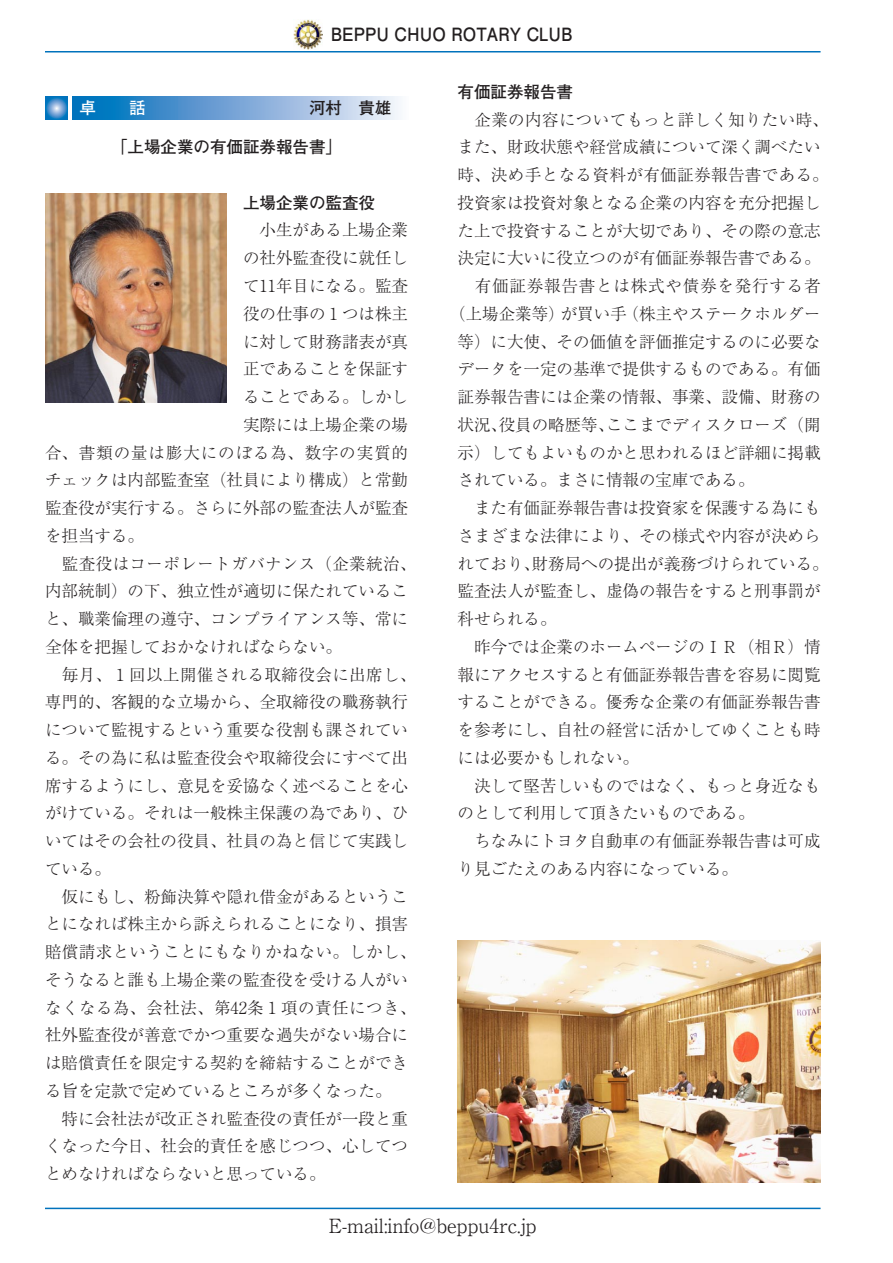
<style>
.page{position:relative;width:893px;height:1263px;background:#fff}
.page>*{position:absolute;margin:0;border:0;box-sizing:border-box;transform-origin:0 0}
.t1{font:300 19.5px "Ryumin Pr 6 N";color:#231f20}
.t2{font:700 18.3px "Futo Go B101 Pr 6 N";color:#231f20;scale:.91 1}
.t3{font:300 16.5px "Ryumin Pr 6 N";color:#231f20}
.t4{font:300 16.5px "Ryumin Pr 6 N";letter-spacing:.025em;color:#231f20}
.t5{font:700 16.5px "Futo Go B101 Pr 6 N";color:#231f20}
.t6{font:300 16.5px "Ryumin Pr 6 N";letter-spacing:.03em;color:#231f20}
.t7{font:300 16.5px "Ryumin Pr 6 N";letter-spacing:.055em;color:#231f20}
.t8{font:300 16.5px "Ryumin Pr 6 N";letter-spacing:.05em;color:#231f20}
.t9{font:700 16.5px "Futo Go B101 Pr 6 N";color:#fff}
</style>
<div class="page">
<svg style="left:72px;top:97px;width:327px;height:22px;background:#73a9d7"></svg>
<svg style="left:45px;top:97px;width:23px;height:22px"></svg>
<img style="left:45px;top:193px;width:182px;height:210px">
<img style="left:458px;top:940px;width:362px;height:242px">
<hr style="left:45px;top:51px;width:776px;height:2px;background:#0072bc">
<img style="left:293px;top:20px;width:29px;height:29px">
<hr style="left:45px;top:1208px;width:775px;height:1px;background:#0072bc">
<p class="t2" style="left:331px;top:20px;width:267px">BEPPU CHUO ROTARY CLUB</p>
<p class="t9" style="left:80px;top:95px;width:67px">卓　　話</p>
<p class="t5" style="left:309px;top:95px;width:84px">河村　貴雄</p>
<p class="t5" style="left:111px;top:134px;width:232px">「上場企業の有価証券報告書」</p>
<p class="t5" style="left:243px;top:189px;width:133px">上場企業の監査役</p>
<p class="t3" style="left:243px;top:217px;width:166px">　小生がある上場企業</p>
<p class="t3" style="left:243px;top:245px;width:166px">の社外監査役に就任し</p>
<p class="t3" style="left:243px;top:273px;width:166px">て11年目になる。監査</p>
<p class="t3" style="left:243px;top:301px;width:166px">役の仕事の１つは株主</p>
<p class="t3" style="left:243px;top:328px;width:166px">に対して財務諸表が真</p>
<p class="t3" style="left:243px;top:356px;width:166px">正であることを保証す</p>
<p class="t3" style="left:243px;top:384px;width:166px">ることである。しかし</p>
<p class="t3" style="left:243px;top:412px;width:166px">実際には上場企業の場</p>
<p class="t7" style="left:45px;top:439px;width:364px">合、書類の量は膨大にのぼる為、数字の実質的</p>
<p class="t3" style="left:45px;top:467px;width:364px">チェックは内部監査室（社員により構成）と常勤</p>
<p class="t3" style="left:45px;top:495px;width:364px">監査役が実行する。さらに外部の監査法人が監査</p>
<p class="t3" style="left:45px;top:523px;width:100px">を担当する。</p>
<p class="t4" style="left:45px;top:550px;width:373px">　監査役はコーポレートガバナンス（企業統治、</p>
<p class="t3" style="left:45px;top:578px;width:364px">内部統制）の下、独立性が適切に保たれているこ</p>
<p class="t3" style="left:45px;top:606px;width:364px">と、職業倫理の遵守、コンプライアンス等、常に</p>
<p class="t3" style="left:45px;top:634px;width:298px">全体を把握しておかなければならない。</p>
<p class="t4" style="left:45px;top:661px;width:373px">　毎月、１回以上開催される取締役会に出席し、</p>
<p class="t3" style="left:45px;top:689px;width:364px">専門的、客観的な立場から、全取締役の職務執行</p>
<p class="t3" style="left:45px;top:717px;width:364px">について監視するという重要な役割も課されてい</p>
<p class="t3" style="left:45px;top:745px;width:364px">る。その為に私は監査役会や取締役会にすべて出</p>
<p class="t3" style="left:45px;top:772px;width:364px">席するようにし、意見を妥協なく述べることを心</p>
<p class="t3" style="left:45px;top:800px;width:364px">がけている。それは一般株主保護の為であり、ひ</p>
<p class="t3" style="left:45px;top:828px;width:364px">いてはその会社の役員、社員の為と信じて実践し</p>
<p class="t3" style="left:45px;top:856px;width:67px">ている。</p>
<p class="t3" style="left:45px;top:883px;width:364px">　仮にもし、粉飾決算や隠れ借金があるというこ</p>
<p class="t3" style="left:45px;top:911px;width:364px">とになれば株主から訴えられることになり、損害</p>
<p class="t4" style="left:45px;top:939px;width:373px">賠償請求ということにもなりかねない。しかし、</p>
<p class="t3" style="left:45px;top:967px;width:364px">そうなると誰も上場企業の監査役を受ける人がい</p>
<p class="t6" style="left:45px;top:994px;width:373px">なくなる為、会社法、第42条１項の責任につき、</p>
<p class="t3" style="left:45px;top:1022px;width:364px">社外監査役が善意でかつ重要な過失がない場合に</p>
<p class="t3" style="left:45px;top:1050px;width:364px">は賠償責任を限定する契約を締結することができ</p>
<p class="t3" style="left:45px;top:1078px;width:348px">る旨を定款で定めているところが多くなった。</p>
<p class="t3" style="left:45px;top:1105px;width:364px">　特に会社法が改正され監査役の責任が一段と重</p>
<p class="t3" style="left:45px;top:1133px;width:364px">くなった今日、社会的責任を感じつつ、心してつ</p>
<p class="t3" style="left:45px;top:1161px;width:282px">とめなければならないと思っている。</p>
<p class="t5" style="left:458px;top:78px;width:117px">有価証券報告書</p>
<p class="t4" style="left:458px;top:106px;width:373px">　企業の内容についてもっと詳しく知りたい時、</p>
<p class="t3" style="left:458px;top:134px;width:364px">また、財政状態や経営成績について深く調べたい</p>
<p class="t4" style="left:458px;top:162px;width:373px">時、決め手となる資料が有価証券報告書である。</p>
<p class="t3" style="left:458px;top:190px;width:364px">投資家は投資対象となる企業の内容を充分把握し</p>
<p class="t3" style="left:458px;top:217px;width:364px">た上で投資することが大切であり、その際の意志</p>
<p class="t3" style="left:458px;top:245px;width:364px">決定に大いに役立つのが有価証券報告書である。</p>
<p class="t8" style="left:458px;top:273px;width:364px">　有価証券報告書とは株式や債券を発行する者</p>
<p class="t3" style="left:449px;top:301px;width:373px">（上場企業等）が買い手（株主やステークホルダー</p>
<p class="t3" style="left:458px;top:328px;width:364px">等）に大使、その価値を評価推定するのに必要な</p>
<p class="t3" style="left:458px;top:356px;width:364px">データを一定の基準で提供するものである。有価</p>
<p class="t3" style="left:458px;top:384px;width:364px">証券報告書には企業の情報、事業、設備、財務の</p>
<p class="t3" style="left:458px;top:412px;width:364px">状況、役員の略歴等、ここまでディスクローズ（開</p>
<p class="t3" style="left:458px;top:439px;width:364px">示）してもよいものかと思われるほど詳細に掲載</p>
<p class="t3" style="left:458px;top:467px;width:298px">されている。まさに情報の宝庫である。</p>
<p class="t3" style="left:458px;top:495px;width:364px">　また有価証券報告書は投資家を保護する為にも</p>
<p class="t3" style="left:458px;top:523px;width:364px">さまざまな法律により、その様式や内容が決めら</p>
<p class="t3" style="left:458px;top:550px;width:373px">れており、財務局への提出が義務づけられている。</p>
<p class="t3" style="left:458px;top:578px;width:364px">監査法人が監査し、虚偽の報告をすると刑事罰が</p>
<p class="t3" style="left:458px;top:606px;width:100px">科せられる。</p>
<p class="t3" style="left:458px;top:634px;width:364px">　昨今では企業のホームページのＩＲ（相Ｒ）情</p>
<p class="t3" style="left:458px;top:661px;width:364px">報にアクセスすると有価証券報告書を容易に閲覧</p>
<p class="t3" style="left:458px;top:689px;width:364px">することができる。優秀な企業の有価証券報告書</p>
<p class="t3" style="left:458px;top:717px;width:364px">を参考にし、自社の経営に活かしてゆくことも時</p>
<p class="t3" style="left:458px;top:745px;width:183px">には必要かもしれない。</p>
<p class="t3" style="left:458px;top:772px;width:364px">　決して堅苦しいものではなく、もっと身近なも</p>
<p class="t3" style="left:458px;top:800px;width:298px">のとして利用して頂きたいものである。</p>
<p class="t3" style="left:458px;top:828px;width:364px">　ちなみにトヨタ自動車の有価証券報告書は可成</p>
<p class="t3" style="left:458px;top:856px;width:282px">り見ごたえのある内容になっている。</p>
<p class="t1" style="left:329px;top:1210px;width:210px">E-mail:info@beppu4rc.jp</p>
</div>
